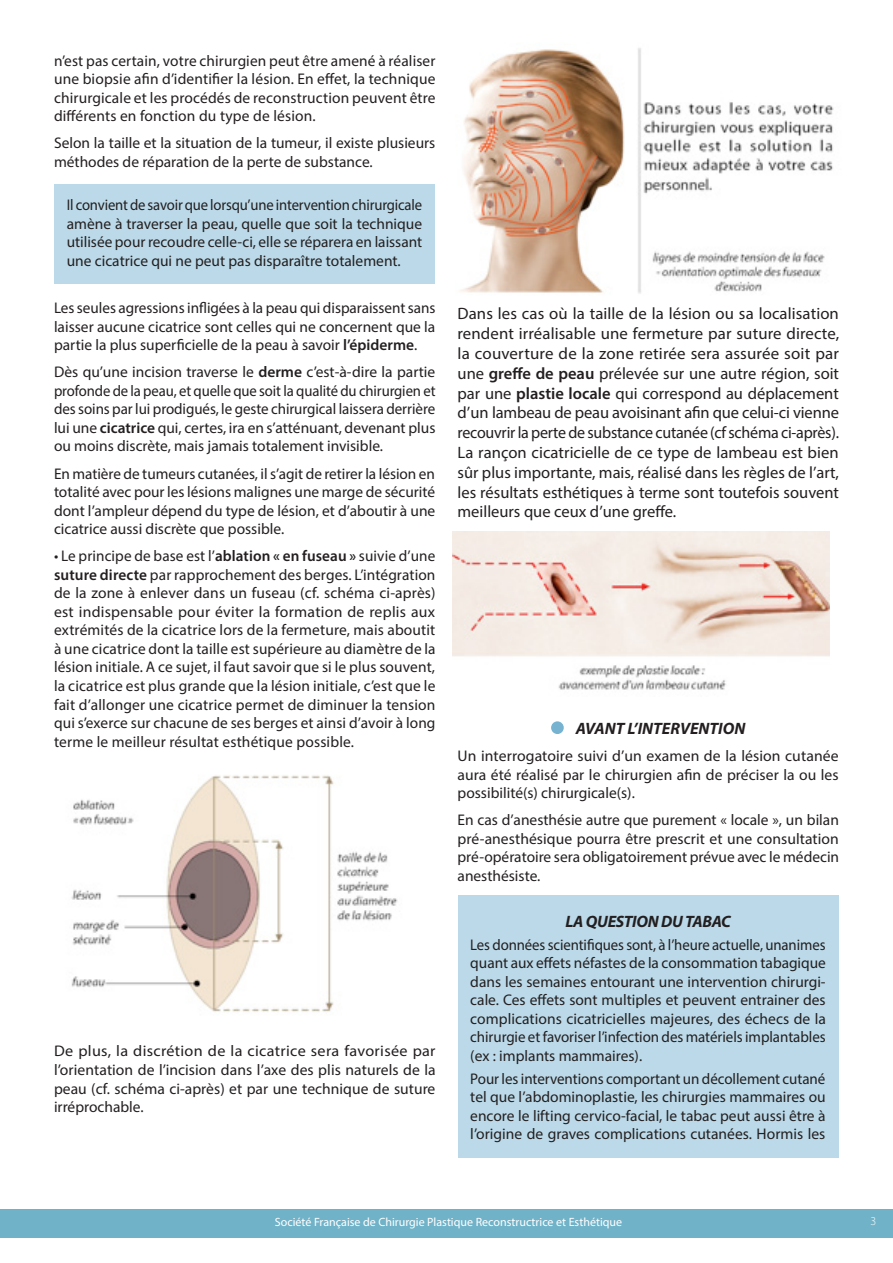
<style>
.page{position:relative;width:893px;height:1263px;background:#fff}
.page>*{position:absolute;margin:0;border:0;box-sizing:border-box;transform-origin:0 0}
.t1{font:16.5px/19.8px "Myriad Pro";color:#231f20;text-align:justify}
.t2{font:italic 700 16.5px "Myriad Pro";letter-spacing:-.015em;color:#231f20}
.t3{font:15.45px/18.6px "Myriad Pro";color:#231f20;text-align:justify}
.t4{font:15.45px/18.6px "Myriad Pro";color:#231f20;text-align:justify;scale:.96 1}
.t5{font:15.45px/18.6px "Myriad Pro";color:#231f20;text-align:justify;scale:.95 1}
.t6{font:15.45px/18.6px "Myriad Pro";color:#231f20;text-align:justify;scale:1.05 1}
.t7{font:12px "Myriad Pro";color:#fff}
.t8{font:300 12px "Myriad Pro";color:#fff}
.s1{font-weight:600}
</style>
<div class="page">
<div style="left:551px;top:721px;width:13px;height:13px;background:#77b3d0;border-radius:50%"></div>
<div style="left:458px;top:895px;width:380px;height:262px;background:#bbd9e8"></div>
<div style="left:0;top:1209px;width:893px;height:28px;background:#70b2c8"></div>
<div style="left:54px;top:184px;width:381px;height:100px;background:#bbd9e8"></div>
<img style="left:71px;top:775px;width:327px;height:237px">
<img style="left:460px;top:48px;width:374px;height:246px">
<img style="left:453px;top:531px;width:376px;height:159px">
<p class="t3" style="left:54px;top:53px;width:383px">n’est pas certain, votre chirurgien peut être amené à réaliser une biopsie afin d’identifier la lésion. En effet, la technique chirurgicale et les procédés de reconstruction peuvent être différents en fonction du type de lésion.</p>
<p class="t3" style="left:54px;top:135px;width:383px">Selon la taille et la situation de la tumeur, il existe plusieurs méthodes de réparation de la perte de substance.</p>
<p class="t5" style="left:67px;top:197px;width:376px">Il convient de savoir que lorsqu’une intervention chirurgicale amène à traverser la peau, quelle que soit la technique utilisée pour recoudre celle-ci, elle se réparera en laissant une cicatrice qui ne peut pas disparaître totalement.</p>
<p class="t3" style="left:54px;top:300px;width:383px">Les seules agressions infligées à la peau qui disparaissent sans laisser aucune cicatrice sont celles qui ne concernent que la partie la plus superficielle de la peau à savoir <span class="s1">l’épiderme</span>.</p>
<p class="t3" style="left:54px;top:364px;width:383px">Dès qu’une incision traverse le <span class="s1">derme</span> c’est-à-dire la partie profonde de la peau, et quelle que soit la qualité du chirurgien et des soins par lui prodigués, le geste chirurgical laissera derrière lui une <span class="s1">cicatrice</span> qui, certes, ira en s’atténuant, devenant plus ou moins discrète, mais jamais totalement invisible.</p>
<p class="t3" style="left:54px;top:465px;width:383px">En matière de tumeurs cutanées, il s’agit de retirer la lésion en totalité avec pour les lésions malignes une marge de sécurité dont l’ampleur dépend du type de lésion, et d’aboutir à une cicatrice aussi discrète que possible.</p>
<p class="t3" style="left:54px;top:546px;width:383px">• Le principe de base est l’<span class="s1">ablation « en fuseau »</span> suivie d’une <span class="s1">suture directe</span> par rapprochement des berges. L’intégration de la zone à enlever dans un fuseau (cf. schéma ci-après) est indispensable pour éviter la formation de replis aux extrémités de la cicatrice lors de la fermeture, mais aboutit à une cicatrice dont la taille est supérieure au diamètre de la lésion initiale. A ce sujet, il faut savoir que si le plus souvent, la cicatrice est plus grande que la lésion initiale, c’est que le fait d’allonger une cicatrice permet de diminuer la tension qui s’exerce sur chacune de ses berges et ainsi d’avoir à long terme le meilleur résultat esthétique possible.</p>
<p class="t6" style="left:54px;top:1043px;width:365px">De plus, la discrétion de la cicatrice sera favorisée par l’orientation de l’incision dans l’axe des plis naturels de la peau (cf. schéma ci-après) et par une technique de suture irréprochable.</p>
<p class="t1" style="left:458px;top:305px;width:383px">Dans les cas où la taille de la lésion ou sa localisation rendent irréalisable une fermeture par suture directe, la couverture de la zone retirée sera assurée soit par une <span class="s1">greffe de peau</span> prélevée sur une autre région, soit par une <span class="s1">plastie locale</span> qui correspond au déplacement d’un lambeau de peau avoisinant afin que celui-ci vienne recouvrir la perte de substance cutanée (cf schéma ci-après).<br>La rançon cicatricielle de ce type de lambeau est bien sûr plus importante, mais, réalisé dans les règles de l’art, les résultats esthétiques à terme sont toutefois souvent meilleurs que ceux d’une greffe.</p>
<p class="t2" style="left:576px;top:720px;width:171px">AVANT L’INTERVENTION</p>
<p class="t3" style="left:458px;top:748px;width:383px">Un interrogatoire suivi d’un examen de la lésion cutanée aura été réalisé par le chirurgien afin de préciser la ou les possibilité(s) chirurgicale(s).</p>
<p class="t3" style="left:458px;top:812px;width:383px">En cas d’anesthésie autre que purement « locale », un bilan pré-anesthésique pourra être prescrit et une consultation pré-opératoire sera obligatoirement prévue avec le médecin anesthésiste.</p>
<p class="t2" style="left:565px;top:913px;width:167px">LA QUESTION DU TABAC</p>
<p class="t4" style="left:470px;top:936px;width:372px">Les données scientifiques sont, à l’heure actuelle, unanimes quant aux effets néfastes de la consommation tabagique dans les semaines entourant une intervention chirurgi&shy;cale. Ces effets sont multiples et peuvent entrainer des complications cicatricielles majeures, des échecs de la chirurgie et favoriser l’infection des matériels implantables (ex : implants mammaires).</p>
<p class="t3" style="left:470px;top:1070px;width:357px">Pour les interventions comportant un décollement cutané tel que l’abdominoplastie, les chirurgies mammaires ou encore le lifting cervico-facial, le tabac peut aussi être à l’origine de graves complications cutanées. Hormis les</p>
<p class="t7" style="left:275px;top:1217px;width:349px">Société Française de Chirurgie Plastique Reconstructrice et Esthétique</p>
<p class="t8" style="left:870px;top:1217px;width:7px">3</p>
</div>
